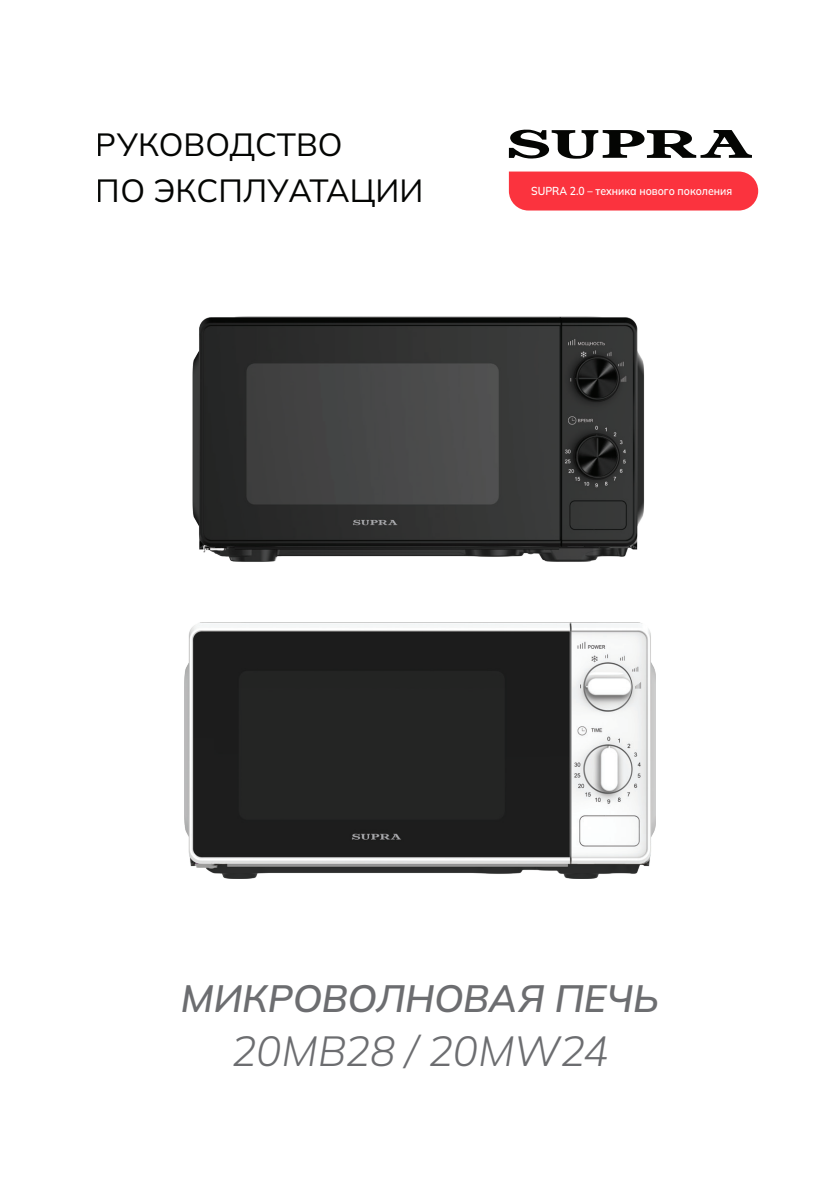
<style>
.page{position:relative;width:840px;height:1191px;background:#fff}
.page>*{position:absolute;margin:0;border:0;box-sizing:border-box;transform-origin:0 0}
.Основной_текст_для_с{font:italic 200 42px "Mulish";letter-spacing:-.01em;color:#6c6d70}
.Основной_текст_для_с-2{font:italic 200 38px "Mulish";color:#6c6d70}
.t1{font:200 32px/46px "Mulish";color:#040503}
.t2{font:200 11.6px "Mulish";color:#fff;scale:.9 1}
</style>
<div class="page">
<svg style="left:508px;top:130px;width:243px;height:29px"></svg>
<div style="left:508px;top:171px;width:249px;height:39px;background:#fb333e"></div>
<img style="left:192px;top:316px;width:453px;height:246px">
<img style="left:184px;top:622px;width:471px;height:257px">
<h3 class="t1" style="left:96px;top:121px;width:329px">РУКОВОДСТВО<br>ПО ЭКСПЛУАТАЦИИ</h3>
<p class="t2" style="left:531px;top:183px;width:225px">SUPRA 2.0 – техника нового поколения</p>
<p class="Основной_текст_для_с-2" style="left:181px;top:972px;width:479px">МИКРОВОЛНОВАЯ ПЕЧЬ</p>
<p class="Основной_текст_для_с" style="left:231px;top:1022px;width:378px">20MB28 / 20MW24</p>
</div>
